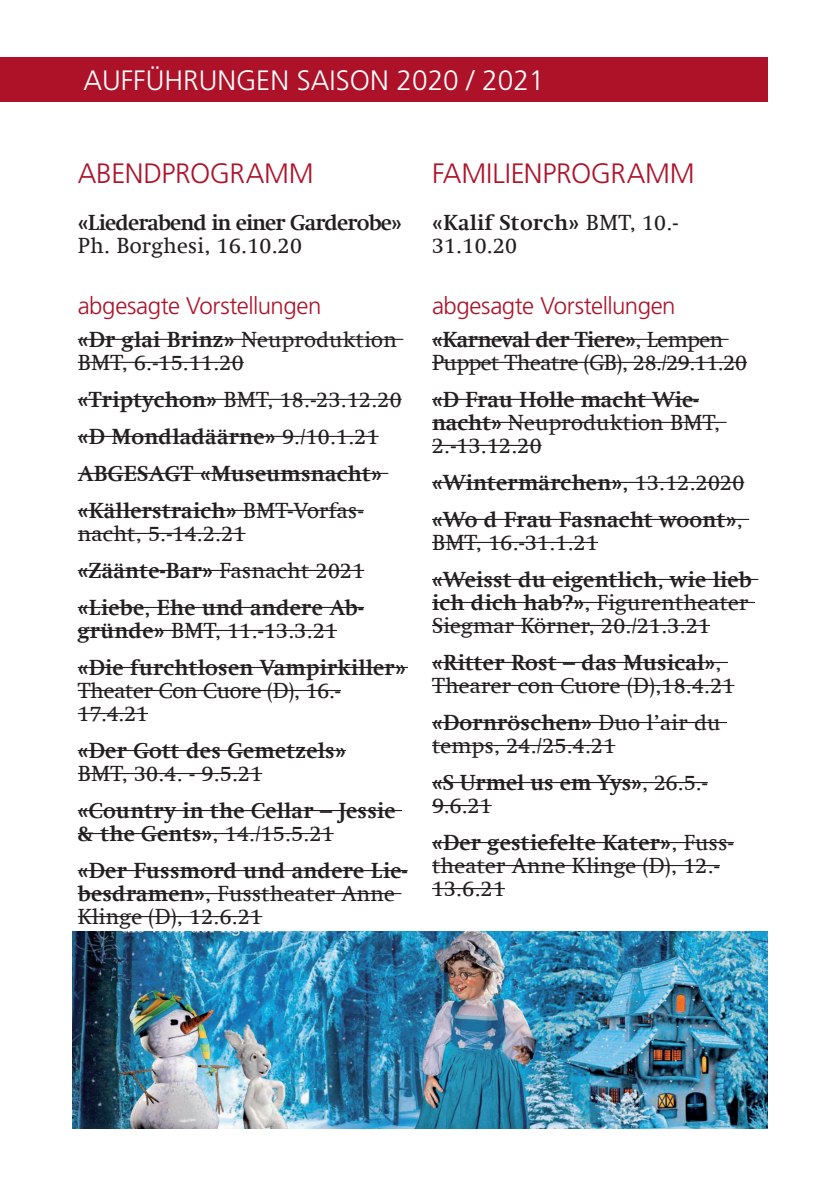
<style>
.page{position:relative;width:840px;height:1191px;background:#fff}
.page>*{position:absolute;margin:0;border:0;box-sizing:border-box;transform-origin:0 0}
.t1{font:300 28px "Frutiger LT Std";letter-spacing:-.01em;color:#ae1229}
.t2{font:300 28px "Frutiger LT Std";color:#fff}
.t3{font:300 24px "Frutiger LT Std";letter-spacing:-.02em;color:#ae1229}
.t4{font:700 22px/37px "Swift Com";letter-spacing:.01em;color:#231f20}
.t5{font:22px/23px "Swift Com";letter-spacing:.01em;color:#231f20}
.t6{font:22px/23px "Swift Com";letter-spacing:-.02em;color:#231f20}
.t7{font:22px/23px "Swift Com";letter-spacing:-.01em;color:#231f20}
.t8{font:700 22px "Swift Com";letter-spacing:-.04em;color:#231f20}
.s1{font-weight:700}
.s2{font-weight:400}
</style>
<div class="page">
<div style="left:0;top:58px;width:767px;height:44px;background:#ae1229"></div>
<img style="left:72px;top:931px;width:695px;height:197px">
<hr style="left:78px;top:339px;width:325px;height:1px;background:#231f20">
<hr style="left:78px;top:362px;width:165px;height:1px;background:#231f20">
<hr style="left:78px;top:399px;width:323px;height:1px;background:#231f20">
<hr style="left:78px;top:436px;width:300px;height:1px;background:#231f20">
<hr style="left:78px;top:473px;width:310px;height:1px;background:#231f20">
<hr style="left:78px;top:510px;width:285px;height:1px;background:#231f20">
<hr style="left:78px;top:533px;width:167px;height:1px;background:#231f20">
<hr style="left:78px;top:570px;width:286px;height:1px;background:#231f20">
<hr style="left:78px;top:607px;width:286px;height:1px;background:#231f20">
<hr style="left:78px;top:630px;width:259px;height:1px;background:#231f20">
<hr style="left:78px;top:667px;width:330px;height:1px;background:#231f20">
<hr style="left:78px;top:690px;width:262px;height:1px;background:#231f20">
<hr style="left:78px;top:713px;width:70px;height:1px;background:#231f20">
<hr style="left:78px;top:750px;width:268px;height:1px;background:#231f20">
<hr style="left:78px;top:773px;width:184px;height:1px;background:#231f20">
<hr style="left:78px;top:810px;width:324px;height:1px;background:#231f20">
<hr style="left:78px;top:833px;width:255px;height:1px;background:#231f20">
<hr style="left:78px;top:870px;width:329px;height:1px;background:#231f20">
<hr style="left:78px;top:893px;width:323px;height:1px;background:#231f20">
<hr style="left:78px;top:916px;width:184px;height:1px;background:#231f20">
<hr style="left:432px;top:339px;width:296px;height:1px;background:#231f20">
<hr style="left:432px;top:362px;width:314px;height:1px;background:#231f20">
<hr style="left:432px;top:399px;width:266px;height:1px;background:#231f20">
<hr style="left:432px;top:422px;width:294px;height:1px;background:#231f20">
<hr style="left:432px;top:445px;width:109px;height:1px;background:#231f20">
<hr style="left:432px;top:482px;width:311px;height:1px;background:#231f20">
<hr style="left:432px;top:519px;width:316px;height:1px;background:#231f20">
<hr style="left:432px;top:542px;width:165px;height:1px;background:#231f20">
<hr style="left:432px;top:579px;width:325px;height:1px;background:#231f20">
<hr style="left:432px;top:602px;width:322px;height:1px;background:#231f20">
<hr style="left:432px;top:625px;width:277px;height:1px;background:#231f20">
<hr style="left:432px;top:662px;width:295px;height:1px;background:#231f20">
<hr style="left:432px;top:685px;width:302px;height:1px;background:#231f20">
<hr style="left:432px;top:722px;width:294px;height:1px;background:#231f20">
<hr style="left:432px;top:745px;width:183px;height:1px;background:#231f20">
<hr style="left:432px;top:782px;width:275px;height:1px;background:#231f20">
<hr style="left:432px;top:805px;width:59px;height:1px;background:#231f20">
<hr style="left:432px;top:842px;width:301px;height:1px;background:#231f20">
<hr style="left:432px;top:865px;width:287px;height:1px;background:#231f20">
<hr style="left:432px;top:888px;width:72px;height:1px;background:#231f20">
<p class="t2" style="left:83px;top:65px;width:462px">AUFFÜHRUNGEN SAISON 2020 / 2021</p>
<p class="t1" style="left:78px;top:157px;width:237px">ABENDPROGRAMM</p>
<p class="t8" style="left:78px;top:209px;width:326px">«Liederabend in einer Garderobe»</p>
<p class="t5" style="left:78px;top:234px;width:226px">Ph. Borghesi, 16.10.20</p>
<p class="t3" style="left:78px;top:292px;width:245px">abgesagte Vorstellungen</p>
<p class="t5" style="left:78px;top:328px;width:320px"><span class="s1">«Dr glai Brinz»</span> Neuproduktion<br>BMT, 6.-15.11.20</p>
<p class="t4" style="left:78px;top:380px;width:325px">«Triptychon» <span class="s2">BMT, 18.-23.12.20 </span>«D Mondladäärne» <span class="s2">9./10.1.21<br></span>ABGESAGT «Museumsnacht» «Källerstraich» <span class="s2">BMT-Vorfas-</span></p>
<p class="t4" style="left:78px;top:514px;width:288px"><span class="s2">nacht, 5.-14.2.21 </span>«Zäänte-Bar» <span class="s2">Fasnacht 2021 </span>«Liebe, Ehe und andere Ab-</p>
<p class="t4" style="left:78px;top:611px;width:329px">gründe» <span class="s2">BMT, 11.-13.3.21<br></span>«Die furchtlosen Vampirkiller»</p>
<p class="t7" style="left:78px;top:679px;width:264px">Theater Con Cuore (D), 16.-<br>17.4.21</p>
<p class="t4" style="left:78px;top:731px;width:269px">«Der Gott des Gemetzels»</p>
<p class="t5" style="left:78px;top:762px;width:186px">BMT, 30.4. - 9.5.21</p>
<p class="t4" style="left:78px;top:798px;width:319px;line-height:23px">«Country in the Cellar – Jessie &amp; the Gents»<span class="s2">, 14./15.5.21</span></p>
<p class="t4" style="left:78px;top:858px;width:331px;line-height:23px">«Der Fussmord und andere Lie&shy;besdramen»<span class="s2">, Fusstheater Anne<br>Klinge (D), 12.6.21</span></p>
<p class="t1" style="left:432px;top:157px;width:264px">FAMILIENPROGRAMM</p>
<p class="t5" style="left:432px;top:211px;width:248px"><span class="s1">«Kalif Storch»</span> BMT, 10.-<br>31.10.20</p>
<p class="t3" style="left:432px;top:292px;width:245px">abgesagte Vorstellungen</p>
<p class="t6" style="left:432px;top:328px;width:316px"><span class="s1">«Karneval der Tiere»</span>, Lempen<br>Puppet Theatre (GB), 28./29.11.20</p>
<p class="t5" style="left:432px;top:388px;width:289px"><span class="s1">«D Frau Holle macht Wie&shy;nacht»</span> Neuproduktion BMT,<br>2.-13.12.20</p>
<p class="t4" style="left:432px;top:463px;width:313px">«Wintermärchen», <span class="s2">13.12.2020 </span>«Wo d Frau Fasnacht woont»<span class="s2">,</span></p>
<p class="t5" style="left:432px;top:531px;width:167px">BMT, 16.-31.1.21</p>
<p class="t5" style="left:432px;top:568px;width:321px"><span class="s1">«Weisst du eigentlich, wie lieb ich dich hab?»</span>, Figurentheater<br>Siegmar Körner, 20./21.3.21</p>
<p class="t5" style="left:432px;top:651px;width:304px"><span class="s1">«Ritter Rost – das Musical»</span>,<br>Thearer con Cuore (D),18.4.21</p>
<p class="t5" style="left:432px;top:711px;width:290px"><span class="s1">«Dornröschen»</span> Duo l’air du temps, 24./25.4.21</p>
<p class="t4" style="left:432px;top:770px;width:277px;line-height:23px">«S Urmel us em Yys»<span class="s2">, 26.5.-<br>9.6.21</span></p>
<p class="t5" style="left:432px;top:831px;width:303px"><span class="s1">«Der gestiefelte Kater»</span>, Fuss&shy;theater Anne Klinge (D), 12.-<br>13.6.21</p>
</div>
